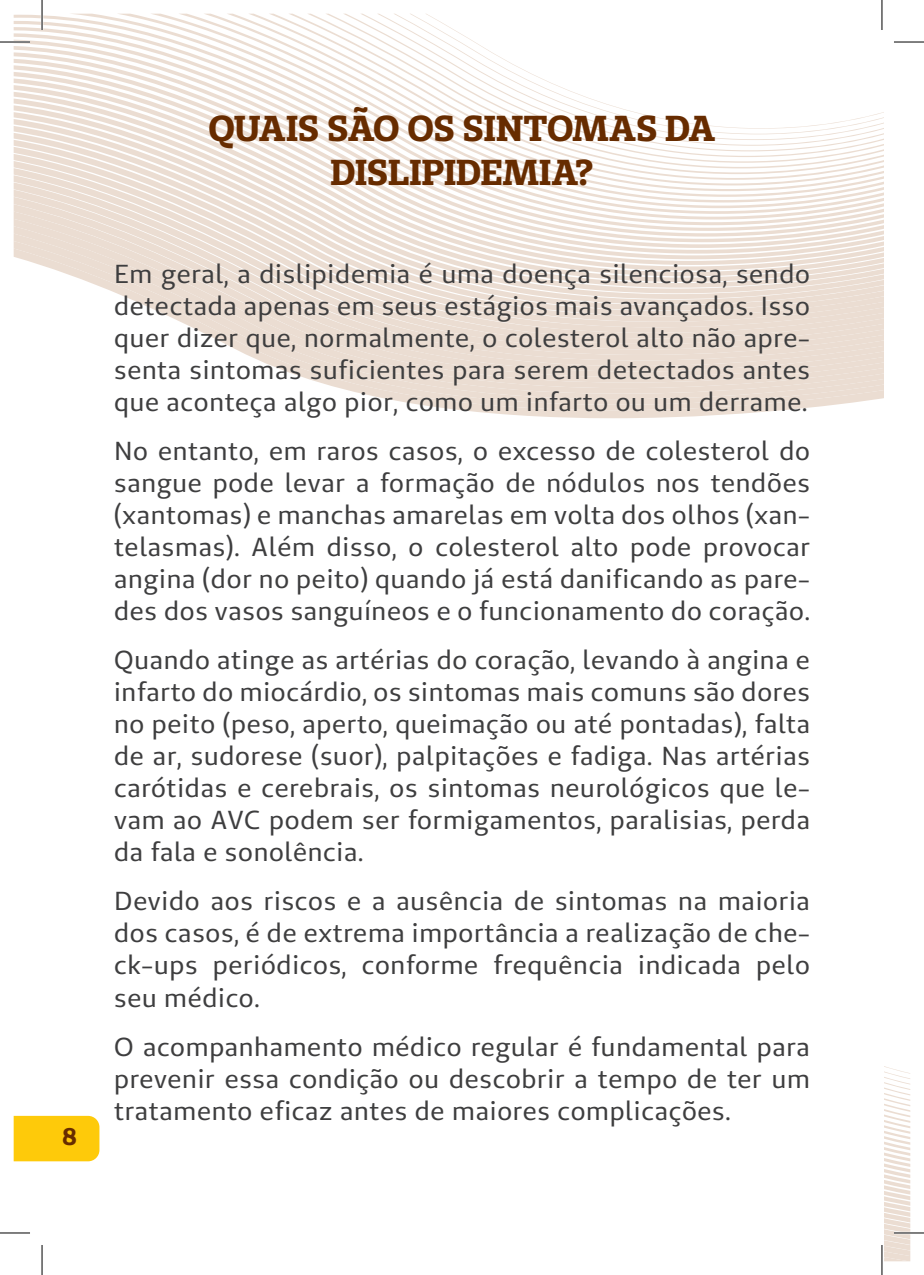
<style>
.page{position:relative;width:924px;height:1275px;background:#fff}
.page>*{position:absolute;margin:0;border:0;box-sizing:border-box;transform-origin:0 0}
.t1{font:700 36px/44px "Unimed Slab";letter-spacing:-.01em;color:#672c00;text-align:center}
.t2{font:26px/32px "Unimed Sans";letter-spacing:.03em;color:#3e3e3f;text-align:justify}
.t3{font:700 24px "Unimed Sans";color:#672c00}
</style>
<div class="page">
<svg style="left:14px;top:15px;width:869px;height:6px"></svg>
<svg style="left:14px;top:21px;width:869px;height:6px"></svg>
<svg style="left:14px;top:27px;width:869px;height:6px"></svg>
<svg style="left:14px;top:33px;width:457px;height:7px"></svg>
<svg style="left:14px;top:40px;width:467px;height:6px"></svg>
<svg style="left:14px;top:46px;width:477px;height:6px"></svg>
<svg style="left:14px;top:52px;width:489px;height:7px"></svg>
<svg style="left:14px;top:59px;width:500px;height:6px"></svg>
<svg style="left:14px;top:65px;width:514px;height:7px"></svg>
<svg style="left:14px;top:72px;width:526px;height:6px"></svg>
<svg style="left:14px;top:78px;width:542px;height:7px"></svg>
<svg style="left:14px;top:85px;width:559px;height:7px"></svg>
<svg style="left:14px;top:92px;width:577px;height:7px"></svg>
<svg style="left:14px;top:99px;width:595px;height:6px"></svg>
<svg style="left:14px;top:105px;width:620px;height:7px"></svg>
<svg style="left:14px;top:112px;width:869px;height:7px"></svg>
<svg style="left:14px;top:119px;width:869px;height:7px"></svg>
<svg style="left:14px;top:126px;width:869px;height:7px"></svg>
<svg style="left:14px;top:133px;width:869px;height:7px"></svg>
<svg style="left:14px;top:140px;width:869px;height:7px"></svg>
<svg style="left:14px;top:147px;width:869px;height:7px"></svg>
<svg style="left:14px;top:154px;width:869px;height:7px"></svg>
<svg style="left:14px;top:161px;width:869px;height:7px"></svg>
<svg style="left:14px;top:168px;width:869px;height:7px"></svg>
<svg style="left:14px;top:175px;width:869px;height:7px"></svg>
<svg style="left:14px;top:182px;width:869px;height:8px"></svg>
<svg style="left:14px;top:190px;width:869px;height:7px"></svg>
<svg style="left:14px;top:197px;width:869px;height:7px;fill:#eee3da"></svg>
<svg style="left:14px;top:204px;width:869px;height:7px;fill:#ede0d6"></svg>
<svg style="left:14px;top:211px;width:869px;height:8px;fill:#ebddd3"></svg>
<svg style="left:14px;top:219px;width:869px;height:7px;fill:#ebddd2"></svg>
<svg style="left:14px;top:226px;width:869px;height:8px;fill:#ebddd2"></svg>
<svg style="left:14px;top:234px;width:869px;height:7px;fill:#ebddd2"></svg>
<svg style="left:14px;top:241px;width:869px;height:7px;fill:#ebddd2"></svg>
<svg style="left:14px;top:248px;width:869px;height:170px;fill:#ebddd2"></svg>
<svg style="left:884px;top:1066px;width:25px;height:195px"></svg>
<div style="left:14px;top:1115px;width:85px;height:46px;background:#feca0a"></div>
<hr style="left:0;top:41px;width:30px;height:2px;background:#fff">
<hr style="left:893px;top:1231px;width:30px;height:3px;background:#fff">
<hr style="left:41px;top:0;width:2px;height:30px;background:#fff">
<hr style="left:880px;top:0;width:2px;height:30px;background:#fff">
<hr style="left:0;top:42px;width:30px;height:1px;background:#000">
<hr style="left:893px;top:42px;width:30px;height:1px;background:#000">
<hr style="left:0;top:1232px;width:30px;height:1px;background:#000">
<hr style="left:893px;top:1232px;width:30px;height:1px;background:#000">
<hr style="left:42px;top:0;width:1px;height:30px;background:#000">
<hr style="left:42px;top:1245px;width:1px;height:30px;background:#000">
<hr style="left:881px;top:0;width:1px;height:30px;background:#000">
<hr style="left:881px;top:1245px;width:1px;height:30px;background:#000">
<p class="t3" style="left:62px;top:1121px;width:16px">8</p>
<h1 class="t1" style="left:208px;top:106px;width:508px">QUAIS SÃO OS SINTOMAS DA<br>DISLIPIDEMIA?</h1>
<p class="t2" style="left:114px;top:258px;width:697px">Em geral, a dislipidemia é uma doença silenciosa, sendo detectada apenas em seus estágios mais avançados. Isso quer dizer que, normalmente, o colesterol alto não apre&shy;senta sintomas suficientes para serem detectados antes que aconteça algo pior, como um infarto ou um derrame.</p>
<p class="t2" style="left:114px;top:435px;width:697px">No entanto, em raros casos, o excesso de colesterol do sangue pode levar a formação de nódulos nos tendões (xantomas) e manchas amarelas em volta dos olhos (xan&shy;telasmas). Além disso, o colesterol alto pode provocar angina (dor no peito) quando já está danificando as pare&shy;des dos vasos sanguíneos e o funcionamento do coração.</p>
<p class="t2" style="left:114px;top:644px;width:697px">Quando atinge as artérias do coração, levando à angina e infarto do miocárdio, os sintomas mais comuns são dores no peito (peso, aperto, queimação ou até pontadas), falta de ar, sudorese (suor), palpitações e fadiga. Nas artérias carótidas e cerebrais, os sintomas neurológicos que le&shy;vam ao AVC podem ser formigamentos, paralisias, perda da fala e sonolência.</p>
<p class="t2" style="left:114px;top:885px;width:697px">Devido aos riscos e a ausência de sintomas na maioria dos casos, é de extrema importância a realização de che&shy;ck-ups periódicos, conforme frequência indicada pelo seu médico.</p>
<p class="t2" style="left:114px;top:1030px;width:697px">O acompanhamento médico regular é fundamental para prevenir essa condição ou descobrir a tempo de ter um tratamento eficaz antes de maiores complicações.</p>
</div>
